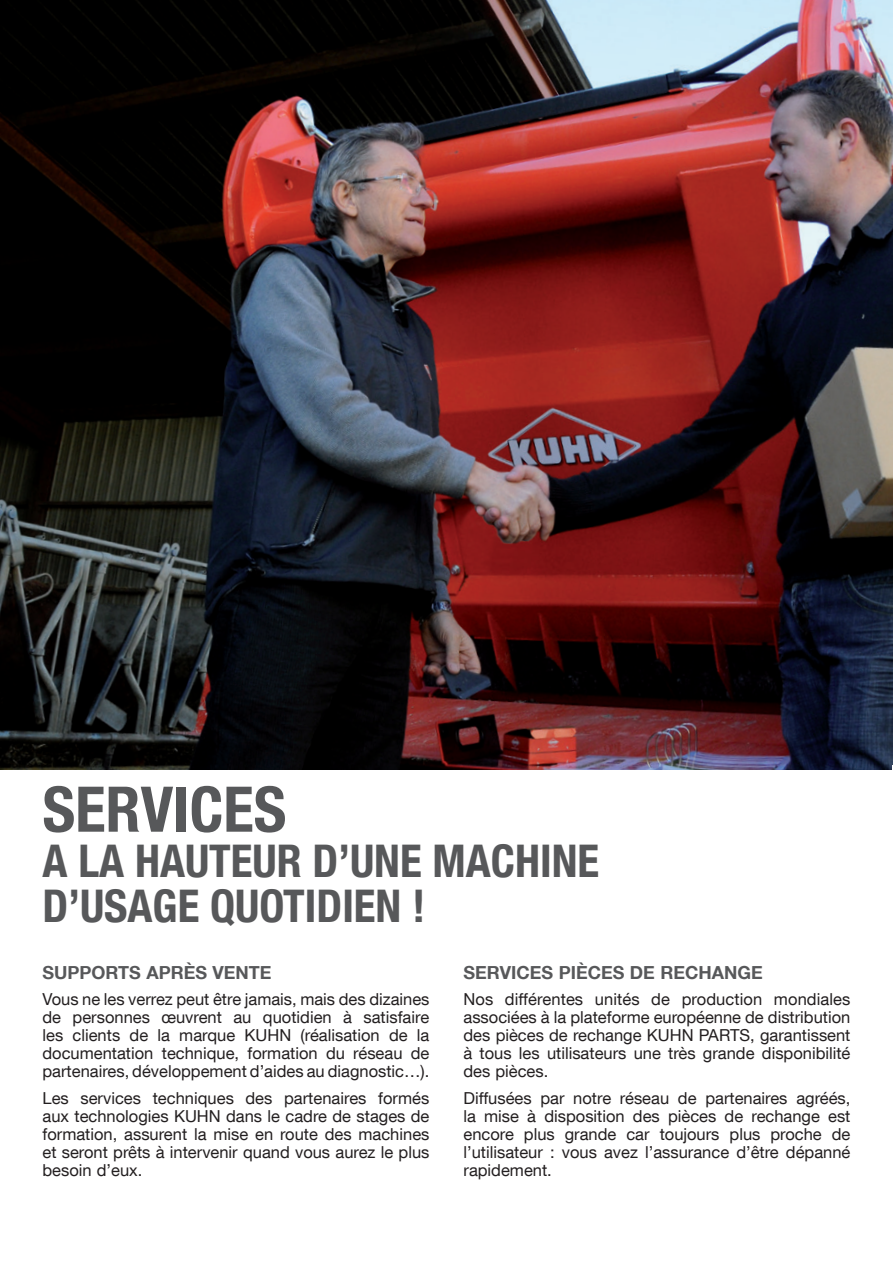
<style>
.page{position:relative;width:893px;height:1263px;background:#fff}
.page>*{position:absolute;margin:0;border:0;box-sizing:border-box;transform-origin:0 0}
.t1{font:700 condensed 63px "Helvetica Neue LT Com";color:#57585a}
.t2{font:700 condensed 45px/45px "Helvetica Neue LT Com";color:#57585a}
.t3{font:700 18px "Helvetica Neue LT Com";color:#57585a}
.t4{font:16.5px/18px "Helvetica Neue LT Com";color:#231f20;text-align:justify}
</style>
<div class="page">
<img style="left:0;top:0;width:893px;height:769px">
<h1 class="t1" style="left:43px;top:771px;width:245px">SERVICES</h1>
<h2 class="t2" style="left:43px;top:838px;width:558px">A LA HAUTEUR D’UNE MACHINE<br>D’USAGE QUOTIDIEN !</h2>
<p class="t3" style="left:43px;top:961px;width:231px">SUPPORTS APRÈS VENTE</p>
<p class="t4" style="left:43px;top:990px;width:388px">Vous ne les verrez peut être jamais, mais des dizaines de personnes œuvrent au quotidien à satisfaire les clients de la marque KUHN (réalisation de la documentation technique, formation du réseau de partenaires, développement d’aides au diagnostic…).</p>
<p class="t4" style="left:43px;top:1088px;width:388px">Les services techniques des partenaires formés aux technologies KUHN dans le cadre de stages de formation, assurent la mise en route des machines et seront prêts à intervenir quand vous aurez le plus besoin d’eux.</p>
<p class="t3" style="left:463px;top:961px;width:301px">SERVICES PIÈCES DE RECHANGE</p>
<p class="t4" style="left:463px;top:990px;width:388px">Nos différentes unités de production mondiales associées à la plateforme européenne de distribution des pièces de rechange KUHN PARTS, garantissent à tous les utilisateurs une très grande disponibilité des pièces.</p>
<p class="t4" style="left:463px;top:1088px;width:388px">Diffusées par notre réseau de partenaires agréés, la mise à disposition des pièces de rechange est encore plus grande car toujours plus proche de l’utilisateur : vous avez l’assurance d’être dépanné rapidement.</p>
</div>
